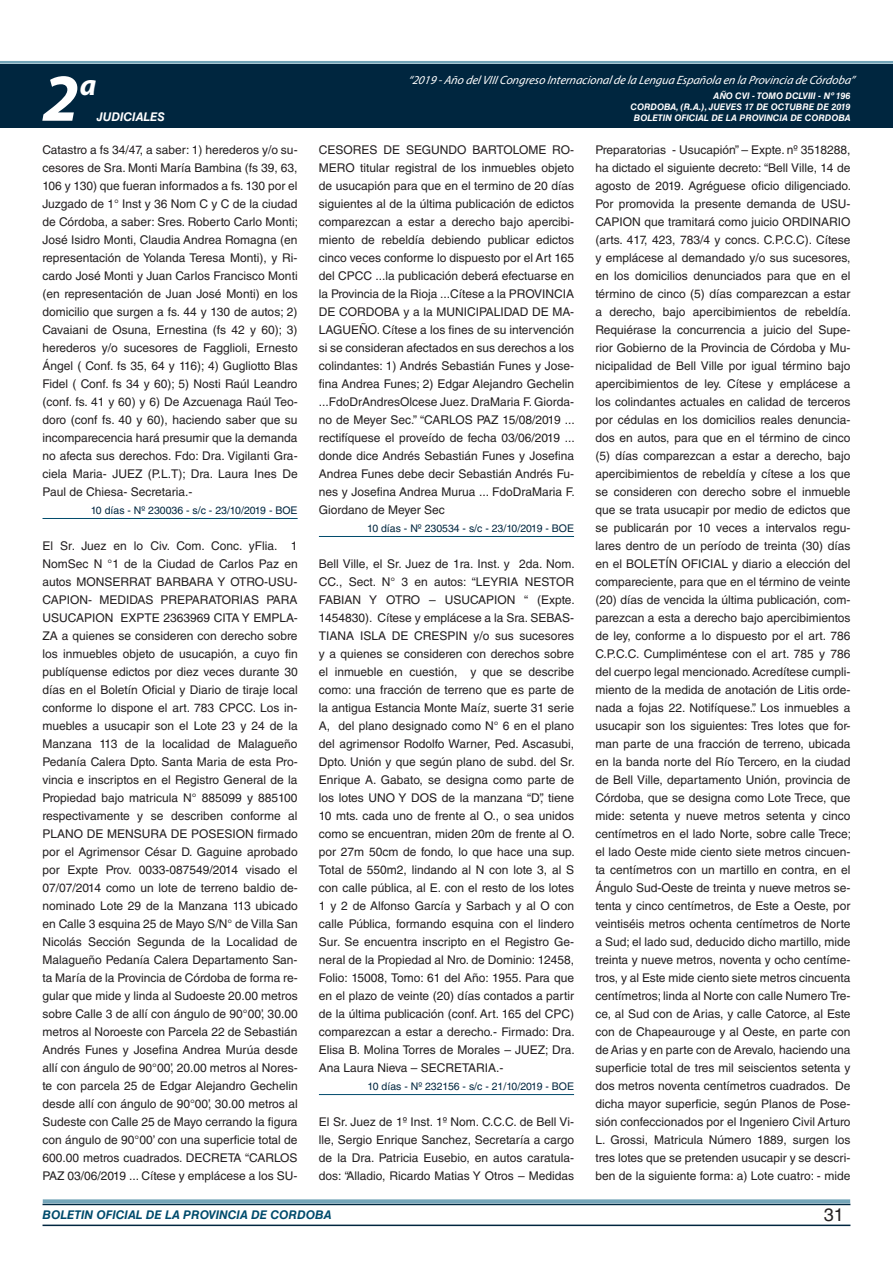
<style>
.page{position:relative;width:893px;height:1263px;background:#fff}
.page>*{position:absolute;margin:0;border:0;box-sizing:border-box;transform-origin:0 0}
.t1{font:italic 700 67.5px "Myriad Pro";color:#fff}
.t2{font:italic 700 30px "Myriad Pro";color:#fff}
.t3{font:18px "Helvetica LT Std";color:#231f20}
.t4{font:12px/18px "Helvetica LT Std";color:#231f20;text-align:justify}
.t5{font:italic 12px "Myriad Pro";color:#fff}
.t6{font:italic 700 12px "Helvetica LT Std";color:#004b6c}
.t7{font:italic 700 12px "Helvetica LT Std";color:#fff}
.t8{font:10.5px "Helvetica LT Std";color:#00263f}
.t9{font:italic 700 9px/10.8px "Helvetica LT Std";color:#fff;text-align:right}
</style>
<div class="page">
<div style="left:0;top:61px;width:893px;height:6px;background:#fff;opacity:.75"></div>
<div style="left:0;top:64px;width:893px;height:64px;background:#00263f"></div>
<hr style="left:43px;top:1224px;width:807px;height:2px;background:#00263f">
<div style="left:42px;top:1198px;width:809px;height:8px;background:#fff;opacity:.75"></div>
<hr style="left:43px;top:518px;width:255px;height:1px;background:#004b6c">
<hr style="left:319px;top:536px;width:255px;height:1px;background:#004b6c">
<hr style="left:319px;top:1094px;width:255px;height:1px;background:#004b6c">
<h2 class="t2" style="left:80px;top:66px;width:18px">a</h2>
<p class="t5" style="left:408px;top:72px;width:448px">“2019 -Año delVIIICongreso Internacionalde la Lengua Esp añola en la Provincia de Córdoba”</p>
<h1 class="t1" style="left:43px;top:54px;width:38px">2</h1>
<p class="t9" style="left:631px;top:91px;width:221px">AÑO CVI - TOMO DCLVIII - Nº 196<br>CORDOBA, (R.A.), JUEVES 17 DE OCTUBRE DE 2019</p>
<p class="t7" style="left:97px;top:110px;width:70px">JUDICIALES</p>
<p class="t9" style="left:634px;top:112px;width:218px">BOLETIN OFICIAL DE LA PROVINCIA DE CORDOBA</p>
<p class="t4" style="left:43px;top:141px;width:257px">Catastro a fs 34/47, a saber: 1) herederos y/o su&shy;cesores de Sra. Monti María Bambina (fs 39, 63, 106 y 130) que fueran informados a fs. 130 por el Juzgado de 1° Inst y 36 Nom C y C de la ciudad de Córdoba, a saber: Sres. Roberto Carlo Monti; José Isidro Monti, Claudia Andrea Romagna (en representación de Yolanda Teresa Monti), y Ri&shy;cardo José Monti y Juan Carlos Francisco Monti (en representación de Juan José Monti) en los domicilio que surgen a fs. 44 y 130 de autos; 2)<br>Cavaiani de Osuna, Ernestina (fs 42 y 60); 3) herederos y/o sucesores de Fagglioli, Ernesto Ángel ( Conf. fs 35, 64 y 116); 4) Gugliotto Blas Fidel ( Conf. fs 34 y 60); 5) Nosti Raúl Leandro (conf. fs. 41 y 60) y 6) De Azcuenaga Raúl Teo&shy;doro (conf fs. 40 y 60), haciendo saber que su incomparecencia hará presumir que la demanda no afecta sus derechos. Fdo: Dra. Vigilanti Gra&shy;ciela Maria- JUEZ (P.L.T); Dra. Laura Ines De Paul de Chiesa- Secretaria.-</p>
<p class="t8" style="left:91px;top:504px;width:208px">10 días - Nº 230036 - s/c - 23/10/2019 - BOE</p>
<p class="t4" style="left:43px;top:537px;width:257px">El Sr. Juez en lo Civ. Com. Conc. yFlia. 1<br>NomSec N °1 de la Ciudad de Carlos Paz en autos MONSERRAT BARBARA Y OTRO-USU-CAPION- MEDIDAS PREPARATORIAS PARA USUCAPION EXPTE 2363969 CITA Y EMPLA-ZA a quienes se consideren con derecho sobre los inmuebles objeto de usucapión, a cuyo fin publíquense edictos por diez veces durante 30 días en el Boletín Oficial y Diario de tiraje local conforme lo dispone el art. 783 CPCC. Los in&shy;muebles a usucapir son el Lote 23 y 24 de la Manzana 113 de la localidad de Malagueño Pedanía Calera Dpto. Santa Maria de esta Pro&shy;vincia e inscriptos en el Registro General de la Propiedad bajo matricula N° 885099 y 885100 respectivamente y se describen conforme al PLANO DE MENSURA DE POSESION firmado por el Agrimensor César D. Gaguine aprobado por Expte Prov. 0033-087549/2014 visado el 07/07/2014 como un lote de terreno baldio de&shy;nominado Lote 29 de la Manzana 113 ubicado en Calle 3 esquina 25 de Mayo S/N° de Villa San Nicolás Sección Segunda de la Localidad de Malagueño Pedanía Calera Departamento San&shy;ta María de la Provincia de Córdoba de forma re&shy;gular que mide y linda al Sudoeste 20.00 metros sobre Calle 3 de allí con ángulo de 90°00’, 30.00 metros al Noroeste con Parcela 22 de Sebastián Andrés Funes y Josefina Andrea Murúa desde allí con ángulo de 90°00’, 20.00 metros al Nores&shy;te con parcela 25 de Edgar Alejandro Gechelin desde allí con ángulo de 90°00’, 30.00 metros al Sudeste con Calle 25 de Mayo cerrando la figura con ángulo de 90°00’ con una superficie total de 600.00 metros cuadrados. DECRETA “CARLOS PAZ 03/06/2019 ... Cítese y emplácese a los SU-</p>
<p class="t4" style="left:319px;top:141px;width:257px">CESORES DE SEGUNDO BARTOLOME RO-MERO titular registral de los inmuebles objeto de usucapión para que en el termino de 20 días siguientes al de la última publicación de edictos comparezcan a estar a derecho bajo apercibi&shy;miento de rebeldía debiendo publicar edictos cinco veces conforme lo dispuesto por el Art 165 del CPCC ...la publicación deberá efectuarse en la Provincia de la Rioja ...Cítese a la PROVINCIA DE CORDOBA y a la MUNICIPALIDAD DE MA-LAGUEÑO. Cítese a los fines de su intervención si se consideran afectados en sus derechos a los colindantes: 1) Andrés Sebastián Funes y Jose&shy;fina Andrea Funes; 2) Edgar Alejandro Gechelin ...FdoDrAndresOlcese Juez. DraMaria F. Giorda&shy;no de Meyer Sec.” “CARLOS PAZ 15/08/2019 ... rectifíquese el proveído de fecha 03/06/2019 ... donde dice Andrés Sebastián Funes y Josefina Andrea Funes debe decir Sebastián Andrés Fu&shy;nes y Josefina Andrea Murua ... FdoDraMaria F.<br>Giordano de Meyer Sec</p>
<p class="t8" style="left:367px;top:522px;width:208px">10 días - Nº 230534 - s/c - 23/10/2019 - BOE</p>
<p class="t4" style="left:319px;top:555px;width:257px">Bell Ville, el Sr. Juez de 1ra. Inst. y 2da. Nom.<br>CC., Sect. N° 3 en autos: “LEYRIA NESTOR FABIAN Y OTRO – USUCAPION “ (Expte.<br>1454830). Cítese y emplácese a la Sra. SEBAS-TIANA ISLA DE CRESPIN y/o sus sucesores y a quienes se consideren con derechos sobre el inmueble en cuestión, y que se describe como: una fracción de terreno que es parte de la antigua Estancia Monte Maíz, suerte 31 serie A, del plano designado como N° 6 en el plano del agrimensor Rodolfo Warner, Ped. Ascasubi, Dpto. Unión y que según plano de subd. del Sr.<br>Enrique A. Gabato, se designa como parte de los lotes UNO Y DOS de la manzana “D”, tiene 10 mts. cada uno de frente al O., o sea unidos como se encuentran, miden 20m de frente al O. por 27m 50cm de fondo, lo que hace una sup.<br>Total de 550m2, lindando al N con lote 3, al S con calle pública, al E. con el resto de los lotes 1 y 2 de Alfonso García y Sarbach y al O con calle Pública, formando esquina con el lindero Sur. Se encuentra inscripto en el Registro Ge&shy;neral de la Propiedad al Nro. de Dominio: 12458, Folio: 15008, Tomo: 61 del Año: 1955. Para que en el plazo de veinte (20) días contados a partir de la última publicación (conf. Art. 165 del CPC) comparezcan a estar a derecho.- Firmado: Dra.<br>Elisa B. Molina Torres de Morales – JUEZ; Dra.<br>Ana Laura Nieva – SECRETARIA.-</p>
<p class="t8" style="left:368px;top:1080px;width:208px">10 días - Nº 232156 - s/c - 21/10/2019 - BOE</p>
<p class="t4" style="left:319px;top:1113px;width:257px">El Sr. Juez de 1º Inst. 1º Nom. C.C.C. de Bell Vi&shy;lle, Sergio Enrique Sanchez, Secretaría a cargo de la Dra. Patricia Eusebio, en autos caratula&shy;dos: “Alladio, Ricardo Matias Y Otros – Medidas</p>
<p class="t4" style="left:595px;top:141px;width:257px">Preparatorias - Usucapión” – Expte. nº 3518288, ha dictado el siguiente decreto: “Bell Ville, 14 de agosto de 2019. Agréguese oficio diligenciado.<br>Por promovida la presente demanda de USU-CAPION que tramitará como juicio ORDINARIO (arts. 417, 423, 783/4 y concs. C.P.C.C). Cítese y emplácese al demandado y/o sus sucesores, en los domicilios denunciados para que en el término de cinco (5) días comparezcan a estar a derecho, bajo apercibimientos de rebeldía.<br>Requiérase la concurrencia a juicio del Supe&shy;rior Gobierno de la Provincia de Córdoba y Mu&shy;nicipalidad de Bell Ville por igual término bajo apercibimientos de ley. Cítese y emplácese a los colindantes actuales en calidad de terceros por cédulas en los domicilios reales denuncia&shy;dos en autos, para que en el término de cinco (5) días comparezcan a estar a derecho, bajo apercibimientos de rebeldía y cítese a los que se consideren con derecho sobre el inmueble que se trata usucapir por medio de edictos que se publicarán por 10 veces a intervalos regu&shy;lares dentro de un período de treinta (30) días en el BOLETÍN OFICIAL y diario a elección del compareciente, para que en el término de veinte (20) días de vencida la última publicación, com&shy;parezcan a esta a derecho bajo apercibimientos de ley, conforme a lo dispuesto por el art. 786<br>C.P.C.C. Cumpliméntese con el art. 785 y 786 del cuerpo legal mencionado. Acredítese cumpli&shy;miento de la medida de anotación de Litis orde&shy;nada a fojas 22. Notifíquese.”. Los inmuebles a usucapir son los siguientes: Tres lotes que for&shy;man parte de una fracción de terreno, ubicada en la banda norte del Río Tercero, en la ciudad de Bell Ville, departamento Unión, provincia de Córdoba, que se designa como Lote Trece, que mide: setenta y nueve metros setenta y cinco centímetros en el lado Norte, sobre calle Trece; el lado Oeste mide ciento siete metros cincuen&shy;ta centímetros con un martillo en contra, en el Ángulo Sud-Oeste de treinta y nueve metros se&shy;tenta y cinco centímetros, de Este a Oeste, por veintiséis metros ochenta centímetros de Norte a Sud; el lado sud, deducido dicho martillo, mide treinta y nueve metros, noventa y ocho centíme&shy;tros, y al Este mide ciento siete metros cincuenta centímetros; linda al Norte con calle Numero Tre&shy;ce, al Sud con de Arias, y calle Catorce, al Este con de Chapeaurouge y al Oeste, en parte con de Arias y en parte con de Arevalo, haciendo una superficie total de tres mil seiscientos setenta y dos metros noventa centímetros cuadrados. De dicha mayor superficie, según Planos de Pose&shy;sión confeccionados por el Ingeniero Civil Arturo L. Grossi, Matricula Número 1889, surgen los tres lotes que se pretenden usucapir y se descri&shy;ben de la siguiente forma: a) Lote cuatro: - mide</p>
<p class="t6" style="left:43px;top:1208px;width:290px">BOLETIN OFICIAL DE LA PROVINCIA DE CORDOBA</p>
<h3 class="t3" style="left:824px;top:1204px;width:22px">31</h3>
</div>
